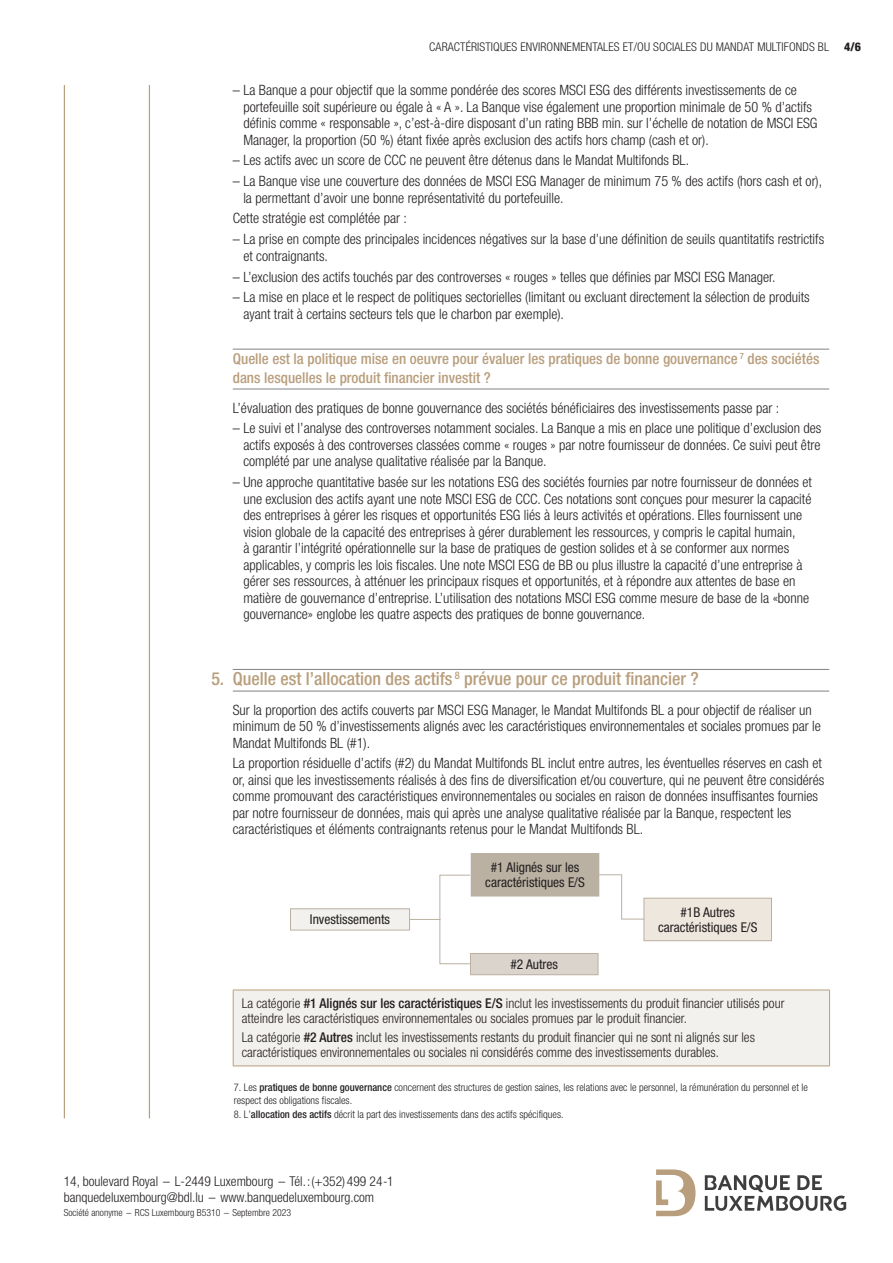
<style>
.page{position:relative;width:893px;height:1263px;background:#fff}
.page>*{position:absolute;margin:0;border:0;box-sizing:border-box;transform-origin:0 0}
._01_titre_A{font:500 condensed 18px "Helvetica Neue LT Std";color:#b89e7c}
._01_titre_B{font:500 condensed 15px/19.5px "Helvetica Neue LT Std";color:#b89e7c}
._01_titre_A-2{font:300 condensed 14.25px/16.5px "Helvetica Neue LT Std";color:#231f20}
._04_tableau_champs_de_saisie{font:300 condensed 13.5px/15px "Helvetica Neue LT Std";color:#231f20}
._04_tableau_champs_de_saisie-2{font:condensed 13.5px/15px "Helvetica Neue LT Std";color:#231f20;text-align:center}
.t1{font:300 condensed 12px "Helvetica Neue LT Std";letter-spacing:.01em;color:#231f20}
._05_notes{font:300 condensed 10.5px/12.6px "Helvetica Neue LT Std";color:#231f20}
.t2{font:300 condensed 9.75px "Helvetica Neue LT Std";color:#231f20}
.s1{font-weight:800}
.s2{font-weight:500}
</style>
<div class="page">
<svg style="left:656px;top:1169px;width:39px;height:47px"></svg>
<svg style="left:705px;top:1175px;width:141px;height:36px"></svg>
<hr style="left:64px;top:85px;width:1px;height:1033px;background:#b89e7c">
<hr style="left:149px;top:85px;width:1px;height:1033px;background:#b89e7c">
<hr style="left:233px;top:349px;width:596px;height:1px;background:#808285">
<hr style="left:233px;top:389px;width:596px;height:1px;background:#808285">
<hr style="left:233px;top:669px;width:596px;height:1px;background:#808285">
<hr style="left:233px;top:691px;width:596px;height:1px;background:#808285">
<div style="left:290px;top:909px;width:120px;height:21px;background:#f3f1ee"></div>
<div style="left:290px;top:908px;width:120px;height:22px;border:1px solid #bbb1a3"></div>
<div style="left:470px;top:953px;width:128px;height:22px;background:#dad4cd"></div>
<div style="left:470px;top:953px;width:128px;height:22px;border:1px solid #bbb1a3"></div>
<div style="left:471px;top:853px;width:128px;height:43px;background:#bbb1a3"></div>
<div style="left:644px;top:898px;width:127px;height:43px;background:#ede7dd"></div>
<div style="left:644px;top:898px;width:128px;height:43px;border:1px solid #bbb1a3"></div>
<div style="left:439px;top:875px;width:31px;height:89px;border:1px solid #bbb1a3"></div>
<hr style="left:410px;top:919px;width:31px;height:1px;background:#bbb1a3">
<svg style="left:599px;top:874px;width:46px;height:46px"></svg>
<div style="left:233px;top:990px;width:597px;height:76px;background:#f3f1ee"></div>
<hr style="left:233px;top:990px;width:597px;height:1px;background:#b89e7c">
<hr style="left:233px;top:990px;width:1px;height:75px;background:#b89e7c">
<hr style="left:829px;top:990px;width:1px;height:75px;background:#b89e7c">
<hr style="left:233px;top:1065px;width:597px;height:1px;background:#b89e7c">
<p class="t1" style="left:429px;top:40px;width:433px">CARACTÉRISTIQUES ENVIRONNEMENTALES ET/OU SOCIALES DU MANDAT MULTIFONDS BL <span class="s1">4/6</span></p>
<p class="_01_titre_A-2" style="left:243px;top:82px;width:576px;text-indent:-11px">– La Banque a pour objectif que la somme pondérée des scores MSCI ESG des différents investissements de ce portefeuille soit supérieure ou égale à « A ». La Banque vise également une proportion minimale de 50 % d’actifs définis comme « responsable », c’est-à-dire disposant d’un rating BBB min. sur l’échelle de notation de MSCI ESG Manager, la proportion (50 %) étant fixée après exclusion des actifs hors champ (cash et or).</p>
<p class="_01_titre_A-2" style="left:233px;top:152px;width:458px">– Les actifs avec un score de CCC ne peuvent être détenus dans le Mandat Multifonds BL.</p>
<p class="_01_titre_A-2" style="left:243px;top:173px;width:580px;text-indent:-11px">– La Banque vise une couverture des données de MSCI ESG Manager de minimum 75 % des actifs (hors cash et or), la permettant d’avoir une bonne représentativité du portefeuille.</p>
<p class="_01_titre_A-2" style="left:233px;top:210px;width:176px">Cette stratégie est complétée par :</p>
<p class="_01_titre_A-2" style="left:243px;top:231px;width:582px;text-indent:-11px">– La prise en compte des principales incidences négatives sur la base d’une définition de seuils quantitatifs restrictifs et contraignants.</p>
<p class="_01_titre_A-2" style="left:233px;top:268px;width:544px">– L’exclusion des actifs touchés par des controverses « rouges » telles que définies par MSCI ESG Manager.</p>
<p class="_01_titre_A-2" style="left:243px;top:289px;width:568px;text-indent:-11px">– La mise en place et le respect de politiques sectorielles (limitant ou excluant directement la sélection de produits ayant trait à certains secteurs tels que le charbon par exemple).</p>
<p class="_01_titre_B" style="left:233px;top:348px;width:588px">Quelle est la politique mise en oeuvre pour évaluer les pratiques de bonne gouvernance <sup>7</sup> des sociétés dans lesquelles le produit financier investit ?</p>
<p class="_01_titre_A-2" style="left:233px;top:399px;width:548px">L’évaluation des pratiques de bonne gouvernance des sociétés bénéficiaires des investissements passe par :</p>
<p class="_01_titre_A-2" style="left:243px;top:420px;width:579px;text-align:justify;text-indent:-11px">– Le suivi et l’analyse des controverses notamment sociales. La Banque a mis en place une politique d’exclusion des actifs exposés à des controverses classées comme « rouges » par notre fournisseur de données. Ce suivi peut être complété par une analyse qualitative réalisée par la Banque.</p>
<p class="_01_titre_A-2" style="left:243px;top:474px;width:570px;text-indent:-11px">– Une approche quantitative basée sur les notations ESG des sociétés fournies par notre fournisseur de données et une exclusion des actifs ayant une note MSCI ESG de CCC. Ces notations sont conçues pour mesurer la capacité des entreprises à gérer les risques et opportunités ESG liés à leurs activités et opérations. Elles fournissent une vision globale de la capacité des entreprises à gérer durablement les ressources, y compris le capital humain,<br>à garantir l’intégrité opérationnelle sur la base de pratiques de gestion solides et à se conformer aux normes applicables, y compris les lois fiscales. Une note MSCI ESG de BB ou plus illustre la capacité d’une entreprise à gérer ses ressources, à atténuer les principaux risques et opportunités, et à répondre aux attentes de base en matière de gouvernance d’entreprise. L’utilisation des notations MSCI ESG comme mesure de base de la «bonne gouvernance» englobe les quatre aspects des pratiques de bonne gouvernance.</p>
<p class="_01_titre_A" style="left:211px;top:668px;width:489px">5. Quelle est l’allocation des actifs <sup>8</sup> prévue pour ce produit financier ?</p>
<p class="_01_titre_A-2" style="left:233px;top:701px;width:590px">Sur la proportion des actifs couverts par MSCI ESG Manager, le Mandat Multifonds BL a pour objectif de réaliser un minimum de 50 % d’investissements alignés avec les caractéristiques environnementales et sociales promues par le<br>Mandat Multifonds BL (#1).</p>
<p class="_01_titre_A-2" style="left:233px;top:755px;width:593px">La proportion résiduelle d’actifs (#2) du Mandat Multifonds BL inclut entre autres, les éventuelles réserves en cash et or, ainsi que les investissements réalisés à des fins de diversification et/ou couverture, qui ne peuvent être considérés comme promouvant des caractéristiques environnementales ou sociales en raison de données insuffisantes fournies par notre fournisseur de données, mais qui après une analyse qualitative réalisée par la Banque, respectent les caractéristiques et éléments contraignants retenus pour le Mandat Multifonds BL.</p>
<p class="_04_tableau_champs_de_saisie-2" style="left:310px;top:912px;width:82px">Investissements</p>
<p class="_04_tableau_champs_de_saisie-2" style="left:485px;top:860px;width:101px">#1 Alignés sur les caractéristiques E/S</p>
<p class="_04_tableau_champs_de_saisie-2" style="left:510px;top:956px;width:49px">#2 Autres</p>
<p class="_04_tableau_champs_de_saisie-2" style="left:658px;top:904px;width:101px">#1B Autres caractéristiques E/S</p>
<p class="_04_tableau_champs_de_saisie" style="left:242px;top:996px;width:544px">La catégorie <span class="s2">#1 Alignés sur les caractéristiques E/S</span> inclut les investissements du produit financier utilisés pour atteindre les caractéristiques environnementales ou sociales promues par le produit financier.</p>
<p class="_04_tableau_champs_de_saisie" style="left:242px;top:1030px;width:515px">La catégorie <span class="s2">#2 Autres</span> inclut les investissements restants du produit financier qui ne sont ni alignés sur les caractéristiques environnementales ou sociales ni considérés comme des investissements durables.</p>
<p class="_05_notes" style="left:234px;top:1081px;width:575px">7. Les <span class="s2">pratiques de bonne gouvernance</span> concernent des structures de gestion saines, les relations avec le personnel, la rémunération du personnel et le respect des obligations fiscales.</p>
<p class="_05_notes" style="left:234px;top:1108px;width:331px">8. L’<span class="s2">allocation des actifs</span> décrit la part des investissements dans des actifs spécifiques.</p>
<p class="_04_tableau_champs_de_saisie" style="left:64px;top:1173px;width:331px;line-height:16.2px">14, boulevard Royal – L-2449 Luxembourg – Tél.:(+352) 499 24-1 banquedeluxembourg@bdl.lu – www.banquedeluxembourg.com</p>
<p class="t2" style="left:64px;top:1207px;width:229px">Société anonyme – RCS Luxembourg B5310 – Septembre 2023</p>
</div>
